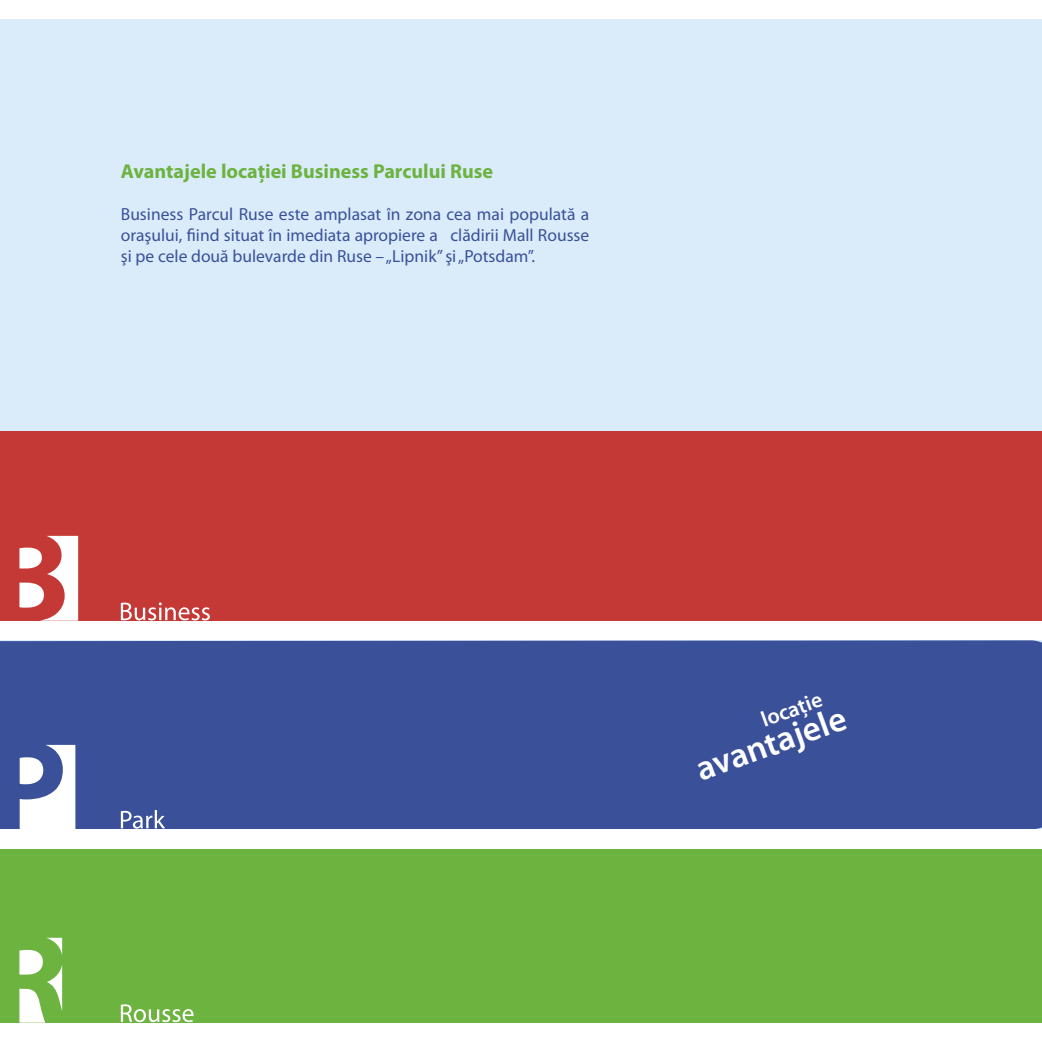
<style>
.page{position:relative;width:1042px;height:1042px;background:#fff}
.page>*{position:absolute;margin:0;border:0;box-sizing:border-box;transform-origin:0 0}
.t1{font:600 35px "Myriad Pro";color:#fff}
.t2{font:600 21.88px "Myriad Pro";color:#fff}
.t3{font:700 20.12px "Myriad Pro";color:#6db340}
.t4{font:17.5px/21px "Myriad Pro";color:#3a519a;text-align:justify}
</style>
<div class="page">
<div style="left:0;top:20px;width:1042px;height:1002px;background:#daebfa"></div>
<div style="left:0;top:640px;width:1042px;height:189px;background:#3a519a"></div>
<div style="left:0;top:849px;width:1042px;height:173px;background:#6db340"></div>
<div style="left:0;top:620px;width:1042px;height:20px;background:#fff"></div>
<div style="left:0;top:829px;width:1042px;height:20px;background:#fff"></div>
<div style="left:0;top:431px;width:1042px;height:189px;background:#c43935"></div>
<svg style="left:121px;top:602px;width:89px;height:18px"></svg>
<svg style="left:121px;top:810px;width:44px;height:18px"></svg>
<svg style="left:121px;top:1004px;width:72px;height:18px"></svg>
<svg style="left:19px;top:938px;width:43px;height:84px"></svg>
<svg style="left:19px;top:536px;width:59px;height:85px"></svg>
<svg style="left:20px;top:745px;width:55px;height:84px;background:#bfc7de"></svg>
<p class="t3" style="left:121px;top:160px;width:374px">Avantajele locaţiei Business Parcului Ruse</p>
<p class="t4" style="left:121px;top:204px;width:470px">Business Parcul Ruse este amplasat în zona cea mai populată a oraşului, fiind situat în imediata apropiere a clădirii Mall Rousse şi pe cele două bulevarde din Ruse – „Lipnik” şi „Potsdam”.</p>
<p class="t2" style="left:758px;top:709px;width:65px;rotate:-20deg">locaţie</p>
<p class="t1" style="left:690px;top:752px;width:159px;rotate:-20deg">avantajele</p>
</div>
